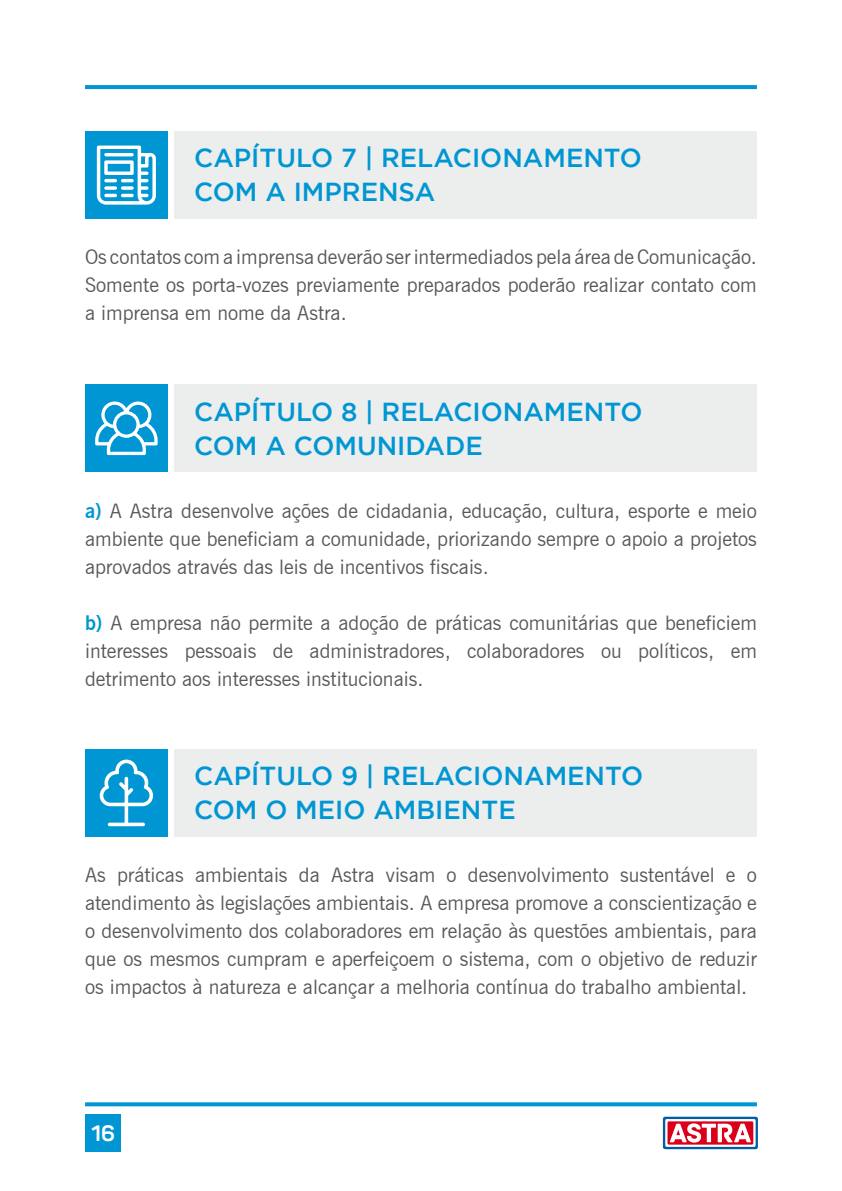
<style>
.page{position:relative;width:842px;height:1191px;background:#fff}
.page>*{position:absolute;margin:0;border:0;box-sizing:border-box;transform-origin:0 0}
.t1{font:500 26px/34px "Gotham";color:#0096d3}
.t2{font:700 22px "Panton";color:#fff}
.t3{font:20px/28px "News Gothic BT";color:#58585a;text-align:justify}
.s1{font-weight:700;color:#0096d3}
</style>
<div class="page">
<svg style="left:85px;top:85px;width:672px;height:4px;background:#0497d3"></svg>
<svg style="left:85px;top:1102px;width:672px;height:4px;background:#159ed6"></svg>
<div style="left:86px;top:1114px;width:35px;height:37px;background:#0096d3"></div>
<div style="left:85px;top:749px;width:83px;height:87px;background:#0096d3"></div>
<div style="left:174px;top:749px;width:583px;height:87px;background:#eceded"></div>
<svg style="left:100px;top:759px;width:53px;height:67px"></svg>
<div style="left:85px;top:131px;width:83px;height:88px;background:#0096d3"></div>
<div style="left:85px;top:384px;width:83px;height:88px;background:#0096d3"></div>
<div style="left:174px;top:131px;width:583px;height:88px;background:#eceded"></div>
<div style="left:174px;top:384px;width:583px;height:88px;background:#eceded"></div>
<svg style="left:95px;top:401px;width:63px;height:54px"></svg>
<svg style="left:97px;top:146px;width:59px;height:59px"></svg>
<svg style="left:662px;top:1116px;width:96px;height:34px"></svg>
<h1 class="t1" style="left:194px;top:140px;width:449px">CAPÍTULO 7 | RELACIONAMENTO<br>COM A IMPRENSA</h1>
<p class="t3" style="left:85px;top:242px;width:673px">Os contatos com a imprensa deverão ser intermediados pela área de Comunicação.<br>Somente os porta-vozes previamente preparados poderão realizar contato com a imprensa em nome da Astra.</p>
<h1 class="t1" style="left:194px;top:394px;width:450px">CAPÍTULO 8 | RELACIONAMENTO<br>COM A COMUNIDADE</h1>
<p class="t3" style="left:85px;top:496px;width:673px"><span class="s1">a)</span> A Astra desenvolve ações de cidadania, educação, cultura, esporte e meio ambiente que beneficiam a comunidade, priorizando sempre o apoio a projetos aprovados através das leis de incentivos fiscais.</p>
<p class="t3" style="left:85px;top:608px;width:673px"><span class="s1">b)</span> A empresa não permite a adoção de práticas comunitárias que beneficiem interesses pessoais de administradores, colaboradores ou políticos, em detrimento aos interesses institucionais.</p>
<h1 class="t1" style="left:194px;top:758px;width:450px">CAPÍTULO 9 | RELACIONAMENTO<br>COM O MEIO AMBIENTE</h1>
<p class="t3" style="left:85px;top:861px;width:673px">As práticas ambientais da Astra visam o desenvolvimento sustentável e o atendimento às legislações ambientais. A empresa promove a conscientização e o desenvolvimento dos colaboradores em relação às questões ambientais, para que os mesmos cumpram e aperfeiçoem o sistema, com o objetivo de reduzir os impactos à natureza e alcançar a melhoria contínua do trabalho ambiental.</p>
<p class="t2" style="left:92px;top:1120px;width:25px">16</p>
</div>
